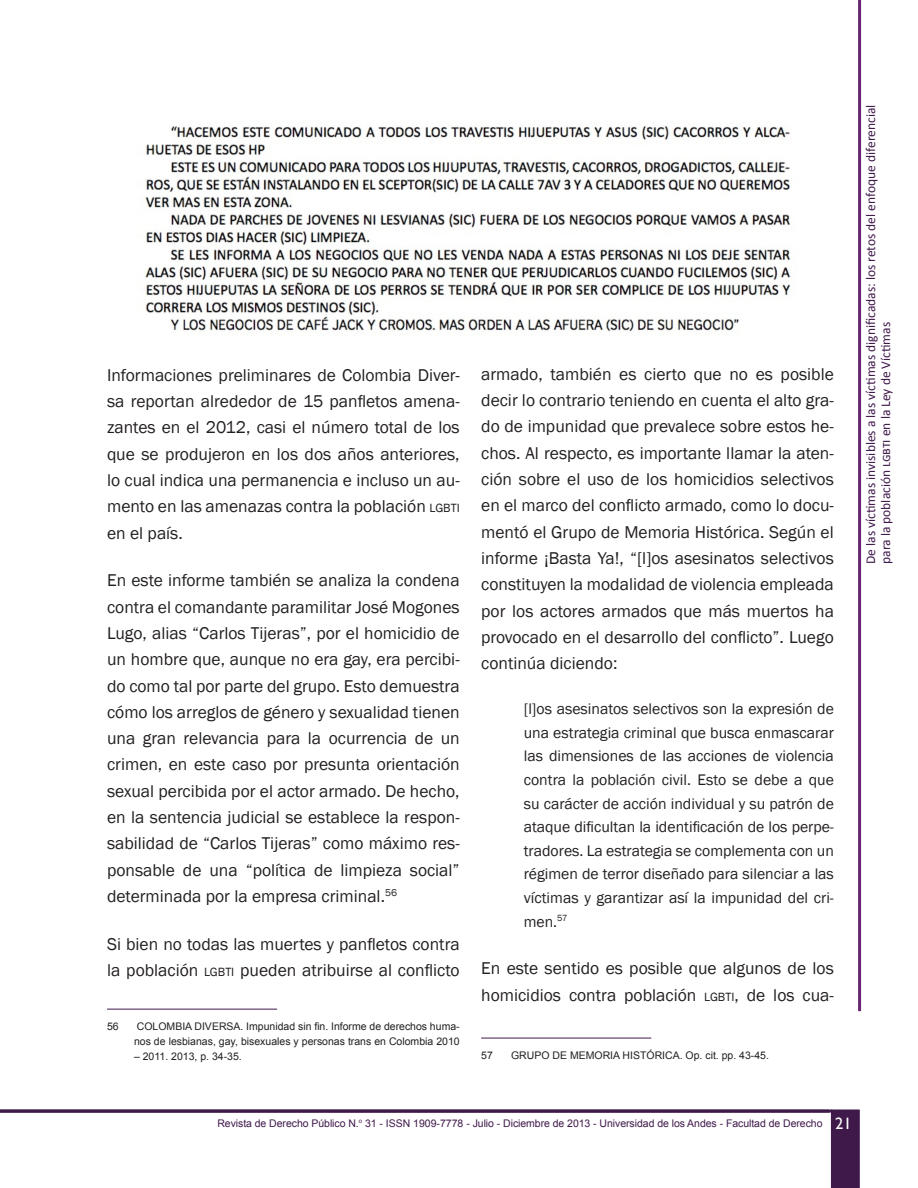
<style>
.page{position:relative;width:918px;height:1188px;background:#fff}
.page>*{position:absolute;margin:0;border:0;box-sizing:border-box;transform-origin:0 0}
.TEXTO{font:17.55px/26.2px "Franklin Gothic";color:#231f20;text-align:justify}
.PIE_FINAL{font:17.55px/26.2px "Franklin Gothic";color:#231f20;text-align:justify}
.CITA{font:15.75px/23.7px "Franklin Gothic";color:#231f20;text-align:justify}
.t1{font:13.5px/15px "Calibri";color:#40194b}
.PIE_FINAL-2{font:10.5px/15px "Arial";color:#231f20}
.t2{font:10.5px "Arial";letter-spacing:-.005em;color:#40194b}
.s1{font-size:12.3px}
.s2{font-family:"Gill Sans";font-size:16.5px;color:#fff}
</style>
<div class="page">
<hr style="left:858px;top:0;width:3px;height:1011px;background:#682570">
<svg style="left:829px;top:1109px;width:31px;height:79px;background:#4d2957"></svg>
<hr style="left:0;top:1110px;width:832px;height:3px;background:#40194b">
<hr style="left:107px;top:1009px;width:170px;height:1px;background:#40194b">
<hr style="left:481px;top:1038px;width:170px;height:1px;background:#40194b">
<img style="left:145px;top:126px;width:646px;height:206px">
<p class="TEXTO" style="left:107px;top:362px;width:354px">Informaciones preliminares de Colombia Diver&shy;sa reportan alrededor de 15 panfletos amena&shy;zantes en el 2012, casi el número total de los que se produjeron en los dos años anteriores, lo cual indica una permanencia e incluso un au&shy;mento en las amenazas contra la población <span class="s1">lgbti </span>en el país.</p>
<p class="TEXTO" style="left:107px;top:568px;width:354px">En este informe también se analiza la condena contra el comandante paramilitar José Mogones Lugo, alias “Carlos Tijeras”, por el homicidio de un hombre que, aunque no era gay, era percibi&shy;do como tal por parte del grupo. Esto demuestra cómo los arreglos de género y sexualidad tienen una gran relevancia para la ocurrencia de un crimen, en este caso por presunta orientación sexual percibida por el actor armado. De hecho, en la sentencia judicial se establece la respon&shy;sabilidad de “Carlos Tijeras” como máximo res&shy;ponsable de una “política de limpieza social” determinada por la empresa criminal.<sup>56</sup></p>
<p class="TEXTO" style="left:107px;top:931px;width:354px">Si bien no todas las muertes y panfletos contra la población <span class="s1">lgbti</span> pueden atribuirse al conflicto</p>
<p class="PIE_FINAL-2" style="left:107px;top:1019px;width:13px">56</p>
<p class="PIE_FINAL-2" style="left:134px;top:1019px;width:327px">COLOMBIA DIVERSA. Impunidad sin fin. Informe de derechos huma&shy;nos de lesbianas, gay, bisexuales y personas trans en Colombia 2010</p>
<p class="PIE_FINAL-2" style="left:134px;top:1049px;width:109px">– 2011. 2013, p. 34-35.</p>
<p class="PIE_FINAL" style="left:481px;top:361px;width:354px">armado, también es cierto que no es posible decir lo contrario teniendo en cuenta el alto gra&shy;do de impunidad que prevalece sobre estos he&shy;chos. Al respecto, es importante llamar la aten&shy;ción sobre el uso de los homicidios selectivos en el marco del conflicto armado, como lo docu&shy;mentó el Grupo de Memoria Histórica. Según el informe ¡Basta Ya!, “[l]os asesinatos selectivos constituyen la modalidad de violencia empleada por los actores armados que más muertos ha provocado en el desarrollo del conflicto”. Luego continúa diciendo:</p>
<p class="CITA" style="left:524px;top:697px;width:312px">[l]os asesinatos selectivos son la expresió n de una estrategia criminal que busca enmascarar las dimensiones de las acciones de violencia contra la población civil. Esto se debe a que su carácter de acción individual y su patrón de ataque dificultan la identificación de los perpe&shy;tradores. La estrategia se complementa con un régimen de terror diseñado para silenciar a las víctimas y garantizar así la impunidad del cri&shy;men.<sup>57</sup></p>
<p class="TEXTO" style="left:481px;top:956px;width:354px">En este sentido es posible que algunos de los homicidios contra población <span class="s1">lgbti</span>, de los cua-</p>
<p class="PIE_FINAL-2" style="left:481px;top:1048px;width:13px">57</p>
<p class="PIE_FINAL-2" style="left:511px;top:1048px;width:259px">GRUPO DE MEMORIA HISTÓRICA. Op. cit. pp. 43-45.</p>
<p class="t1" style="left:862px;top:564px;width:461px;rotate:-90deg">De las víctimas invisibles a las víctimas dignificadas: los retos del enfoque diferencial para la población lgbti en la Ley de Víctimas</p>
<p class="t2" style="left:217px;top:1116px;width:636px">Revista de Derecho Público N.<sup>o</sup> 31 - ISSN 1909-7778 - Julio - Diciembre de 2013 - Universidad de los Andes - Facultad de Derecho <span class="s2">21</span></p>
</div>
